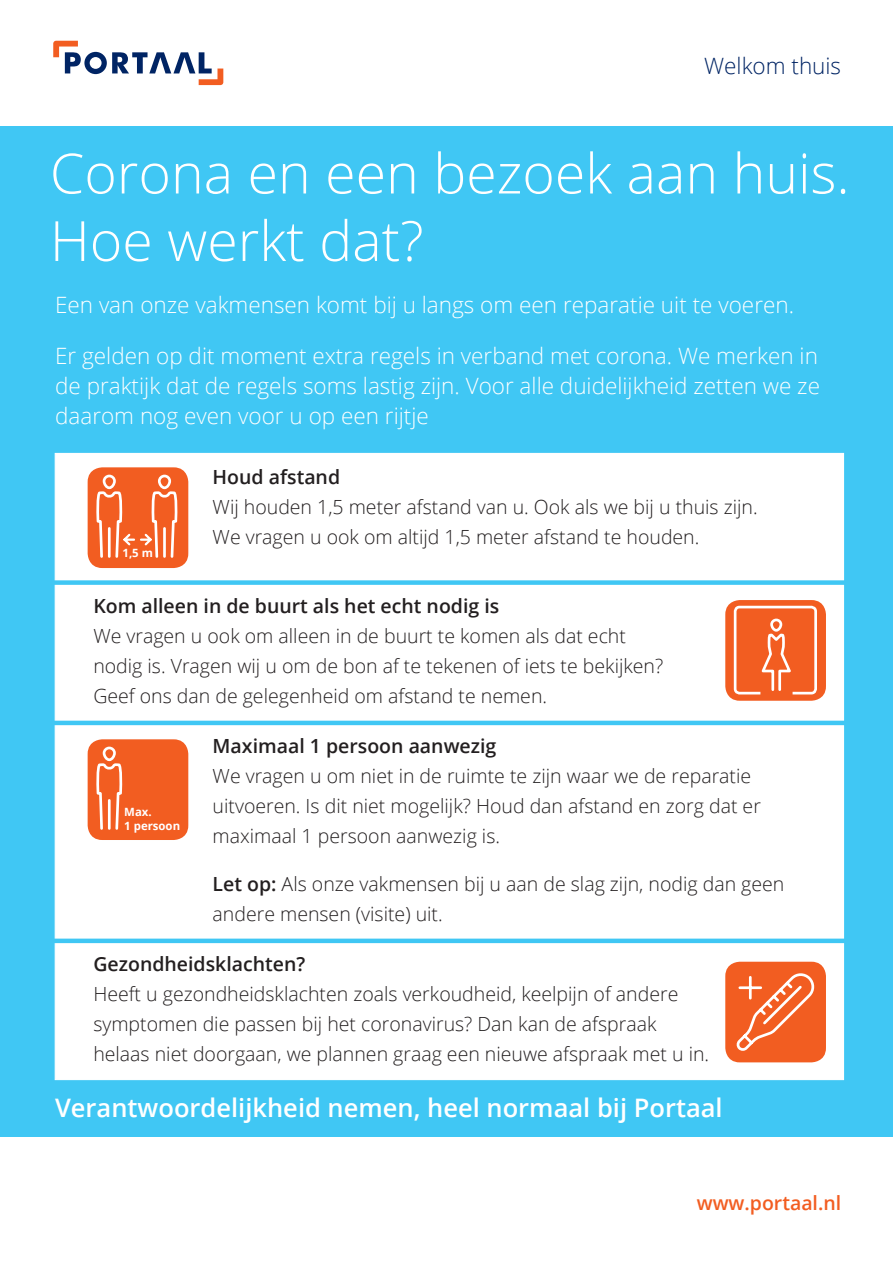
<style>
.page{position:relative;width:893px;height:1263px;background:#fff}
.page>*{position:absolute;margin:0;border:0;box-sizing:border-box;transform-origin:0 0}
.t1{font:300 55.5px/67.5px "Open Sans";color:#fff}
.t2{font:600 25.5px "Open Sans";color:#fff}
.t3{font:300 22.5px/30px "Open Sans";color:#fff;text-align:justify}
.t4{font:300 22.5px "Open Sans";color:#002464}
.t5{font:300 19.5px/30px "Open Sans";color:#231f20}
.t6{font:600 19.5px "Open Sans";color:#231f20}
.t7{font:600 19.5px "Open Sans";color:#f25d21}
.t8{font:700 11.4px/13.6px "Open Sans";color:#fff}
.s1{font-weight:600}
</style>
<div class="page">
<div style="left:0;top:126px;width:893px;height:1011px;background:#40c7f4"></div>
<svg style="left:53px;top:41px;width:170px;height:44px"></svg>
<div style="left:55px;top:453px;width:789px;height:627px;background:#fff"></div>
<div style="left:88px;top:467px;width:100px;height:101px;background:#f25d21;border-radius:15px"></div>
<div style="left:88px;top:739px;width:100px;height:101px;background:#f25d21;border-radius:15px"></div>
<svg style="left:97px;top:452px;width:80px;height:388px"></svg>
<div style="left:25px;top:580px;width:847px;height:5px;background:#40c7f4"></div>
<hr style="left:25px;top:721px;width:847px;height:4px;background:#40c7f4">
<div style="left:25px;top:938px;width:847px;height:5px;background:#40c7f4"></div>
<div style="left:725px;top:600px;width:101px;height:101px;background:#f25d21;border-radius:15px"></div>
<svg style="left:761px;top:618px;width:30px;height:72px"></svg>
<div style="left:734px;top:606px;width:83px;height:88px;border:3px solid #fff;border-radius:4px"></div>
<div style="left:725px;top:962px;width:101px;height:100px;background:#f25d21;border-radius:15px"></div>
<svg style="left:736px;top:973px;width:79px;height:78px"></svg>
<p class="t4" style="left:704px;top:50px;width:138px">Welkom thuis</p>
<h1 class="t1" style="left:50px;top:138px;width:801px">Corona en een bezoek aan huis.<br>Hoe werkt dat?</h1>
<p class="t3" style="left:55px;top:289px;width:740px">Een van onze vakmensen komt bij u langs om een reparatie uit te voeren.</p>
<p class="t3" style="left:55px;top:340px;width:766px">Er gelden op dit moment extra regels in verband met corona. We merken in de praktijk dat de regels soms lastig zijn. Voor alle duidelijkheid zetten we ze daarom nog even voor u op een rijtje</p>
<p class="t8" style="left:123px;top:546px;width:32px">1,5 m</p>
<p class="t6" style="left:213px;top:463px;width:129px">Houd afstand</p>
<p class="t5" style="left:213px;top:491px;width:547px">Wij houden 1,5 meter afstand van u. Ook als we bij u thuis zijn.<br>We vragen u ook om altijd 1,5 meter afstand te houden.</p>
<p class="t6" style="left:93px;top:593px;width:407px">Kom alleen in de buurt als het echt nodig is</p>
<p class="t5" style="left:93px;top:621px;width:571px">We vragen u ook om alleen in de buurt te komen als dat echt nodig is. Vragen wij u om de bon af te tekenen of iets te bekijken?<br>Geef ons dan de gelegenheid om afstand te nemen.</p>
<p class="t8" style="left:124px;top:805px;width:57px">Max.<br>1 persoon</p>
<p class="t6" style="left:213px;top:732px;width:285px">Maximaal 1 persoon aanwezig</p>
<p class="t5" style="left:213px;top:760px;width:550px">We vragen u om niet in de ruimte te zijn waar we de reparatie uitvoeren. Is dit niet mogelijk? Houd dan afstand en zorg dat er maximaal 1 persoon aanwezig is.</p>
<p class="t5" style="left:213px;top:868px;width:573px"><span class="s1">Let op:</span> Als onze vakmensen bij u aan de slag zijn, nodig dan geen andere mensen (visite) uit.</p>
<p class="t6" style="left:93px;top:950px;width:213px">Gezondheidsklachten?</p>
<p class="t5" style="left:93px;top:978px;width:617px">Heeft u gezondheidsklachten zoals verkoudheid, keelpijn of andere symptomen die passen bij het coronavirus? Dan kan de afspraak helaas niet doorgaan, we plannen graag een nieuwe afspraak met u in.</p>
<h2 class="t2" style="left:55px;top:1090px;width:669px">Verantwoordelijkheid nemen, heel normaal bij Portaal</h2>
<p class="t7" style="left:697px;top:1189px;width:146px">www.portaal.nl</p>
</div>
